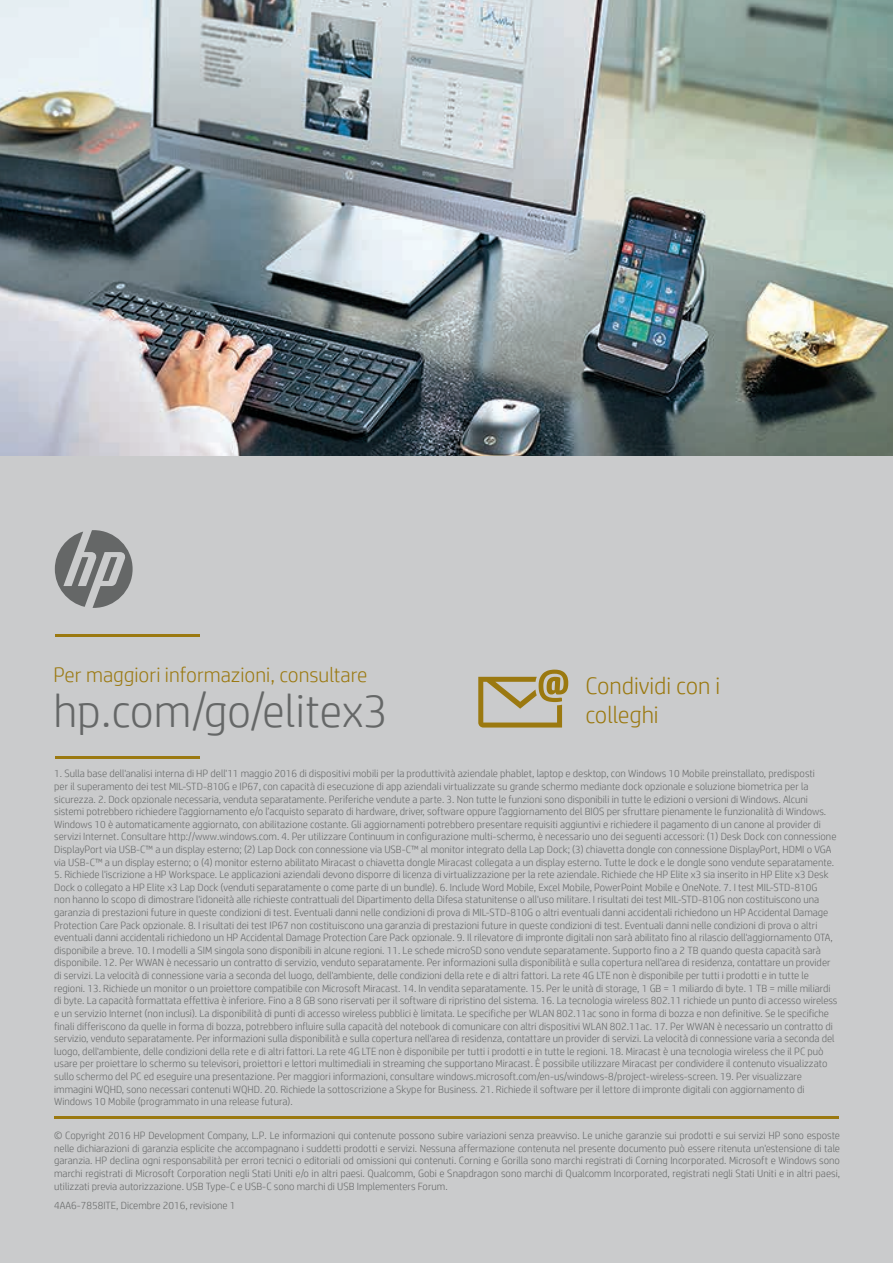
<style>
.page{position:relative;width:893px;height:1263px;background:#fff}
.page>*{position:absolute;margin:0;border:0;box-sizing:border-box;transform-origin:0 0}
.t1{font:300 46.5px "HP Simplified";color:#656767}
.Legal_7_9{font:300 24px/28.5px "HP Simplified";color:#9b7910}
.t2{font:300 21px "HP Simplified";color:#9b7910}
.t3{font:300 10.5px/12.6px "HP Simplified";color:#656767}
</style>
<div class="page">
<div style="left:0;top:30px;width:893px;height:1233px;background:#cacbcc"></div>
<svg style="left:55px;top:530px;width:78px;height:78px"></svg>
<svg style="left:478px;top:670px;width:90px;height:57px"></svg>
<hr style="left:55px;top:756px;width:144px;height:3px;background:#9b7910">
<hr style="left:55px;top:635px;width:144px;height:2px;background:#9b7910">
<hr style="left:55px;top:1117px;width:784px;height:2px;background:#9b7910">
<img style="left:0;top:0;width:893px;height:456px">
<p class="t2" style="left:53px;top:661px;width:316px">Per maggiori informazioni, consultare</p>
<p class="t1" style="left:53px;top:681px;width:336px">hp.com/go/elitex3</p>
<p class="Legal_7_9" style="left:585px;top:671px;width:136px">Condividi con i colleghi</p>
<p class="t3" style="left:54px;top:767px;width:784px">1. Sulla base dell'analisi interna di HP dell'11 maggio 2016 di dispositivi mobili per la produttività aziendale phablet, laptop e desktop, con Windows 10 Mobile preinstallato, predisposti<br>per il superamento dei test MIL-STD-810G e IP67, con capacità di esecuzione di app aziendali virtualizzate su grande schermo mediante dock opzionale e soluzione biometrica per la sicurezza. 2. Dock opzionale necessaria, venduta separatamente. Periferiche vendute a parte. 3. Non tutte le funzioni sono disponibili in tutte le edizioni o versioni di Windows. Alcuni sistemi potrebbero richiedere l'aggiornamento e/o l’acquisto separato di hardware, driver, software oppure l’aggiornamento del BIOS per sfruttare pienamente le funzionalità di Windows.<br>Windows 10 è automaticamente aggiornato, con abilitazione costante. Gli aggiornamenti potrebbero presentare requisiti aggiuntivi e richiedere il pagamento di un canone al provider di servizi Internet. Consultare http://www.windows.com. 4. Per utilizzare Continuum in configurazione multi-schermo, è necessario uno dei seguenti accessori: (1) Desk Dock con connessione DisplayPort via USB-C™ a un display esterno; (2) Lap Dock con connessione via USB-C™ al monitor integrato della Lap Dock; (3) chiavetta dongle con connessione DisplayPort, HDMI o VGA via USB-C™ a un display esterno; o (4) monitor esterno abilitato Miracast o chiavetta dongle Miracast collegata a un display esterno. Tutte le dock e le dongle sono vendute separatamente.</p>
<p class="t3" style="left:54px;top:868px;width:785px">5. Richiede l'iscrizione a HP Workspace. Le applicazioni aziendali devono disporre di licenza di virtualizzazione per la rete aziendale. Richiede che HP Elite x3 sia inserito in HP Elite x3 Desk Dock o collegato a HP Elite x3 Lap Dock (venduti separatamente o come parte di un bundle). 6. Include Word Mobile, Excel Mobile, PowerPoint Mobile e OneNote. 7. I test MIL-STD-810G<br>non hanno lo scopo di dimostrare l'idoneità alle richieste contrattuali del Dipartimento della Difesa statunitense o all'uso militare. I risultati dei test MIL-STD-810G non costituiscono una garanzia di prestazioni future in queste condizioni di test. Eventuali danni nelle condizioni di prova di MIL-STD-810G o altri eventuali danni accidentali richiedono un HP Accidental Damage Protection Care Pack opzionale. 8. I risultati dei test IP67 non costituiscono una garanzia di prestazioni future in queste condizioni di test. Eventuali danni nelle condizioni di prova o altri eventuali danni accidentali richiedono un HP Accidental Damage Protection Care Pack opzionale. 9. Il rilevatore di impronte digitali non sarà abilitato fino al rilascio dell'aggiornamento OTA, disponibile a breve. 10. I modelli a SIM singola sono disponibili in alcune regioni. 11. Le schede microSD sono vendute separatamente. Supporto fino a 2 TB quando questa capacità sarà disponibile. 12. Per WWAN è necessario un contratto di servizio, venduto separatamente. Per informazioni sulla disponibilità e sulla copertura nell'area di residenza, contattare un provider di servizi. La velocità di connessione varia a seconda del luogo, dell'ambiente, delle condizioni della rete e di altri fattori. La rete 4G LTE non è disponibile per tutti i prodotti e in tutte le regioni. 13. Richiede un monitor o un proiettore compatibile con Microsoft Miracast. 14. In vendita separatamente. 15. Per le unità di storage, 1 GB = 1 miliardo di byte. 1 TB = mille miliardi di byte. La capacità formattata effettiva è inferiore. Fino a 8 GB sono riservati per il software di ripristino del sistema. 16. La tecnologia wireless 802.11 richiede un punto di accesso wireless e un servizio Internet (non inclusi). La disponibilità di punti di accesso wireless pubblici è limitata. Le specifiche per WLAN 802.11ac sono in forma di bozza e non definitive. Se le specifiche finali differiscono da quelle in forma di bozza, potrebbero influire sulla capacità del notebook di comunicare con altri dispositivi WLAN 802.11ac. 17. Per WWAN è necessario un contratto di servizio, venduto separatamente. Per informazioni sulla disponibilità e sulla copertura nell'area di residenza, contattare un provider di servizi. La velocità di connessione varia a seconda del luogo, dell'ambiente, delle condizioni della rete e di altri fattori. La rete 4G LTE non è disponibile per tutti i prodotti e in tutte le regioni. 18. Miracast è una tecnologia wireless che il PC può usare per proiettare lo schermo su televisori, proiettori e lettori multimediali in streaming che supportano Miracast. È possibile utilizzare Miracast per condividere il contenuto visualizzato sullo schermo del PC ed eseguire una presentazione. Per maggiori informazioni, consultare windows.microsoft.com/en-us/windows-8/project-wireless-screen. 19. Per visualizzare immagini WQHD, sono necessari contenuti WQHD. 20. Richiede la sottoscrizione a Skype for Business. 21. Richiede il software per il lettore di impronte digitali con aggiornamento di Windows 10 Mobile (programmato in una release futura).</p>
<p class="t3" style="left:54px;top:1129px;width:787px;text-align:justify">© Copyright 2016 HP Development Company, L.P. Le informazioni qui contenute possono subire variazioni senza preavviso. Le uniche garanzie sui prodotti e sui servizi HP sono esposte nelle dichiarazioni di garanzia esplicite che accompagnano i suddetti prodotti e servizi. Nessuna affermazione contenuta nel presente documento può essere ritenuta un'estensione di tale garanzia. HP declina ogni responsabilità per errori tecnici o editoriali od omissioni qui contenuti. Corning e Gorilla sono marchi registrati di Corning Incorporated. Microsoft e Windows sono marchi registrati di Microsoft Corporation negli Stati Uniti e/o in altri paesi. Qualcomm, Gobi e Snapdragon sono marchi di Qualcomm Incorporated, registrati negli Stati Uniti e in altri paesi, utilizzati previa autorizzazione. USB Type-C e USB-C sono marchi di USB Implementers Forum.</p>
<p class="t3" style="left:54px;top:1199px;width:183px">4AA6-7858ITE, Dicembre 2016, revisione 1</p>
</div>
